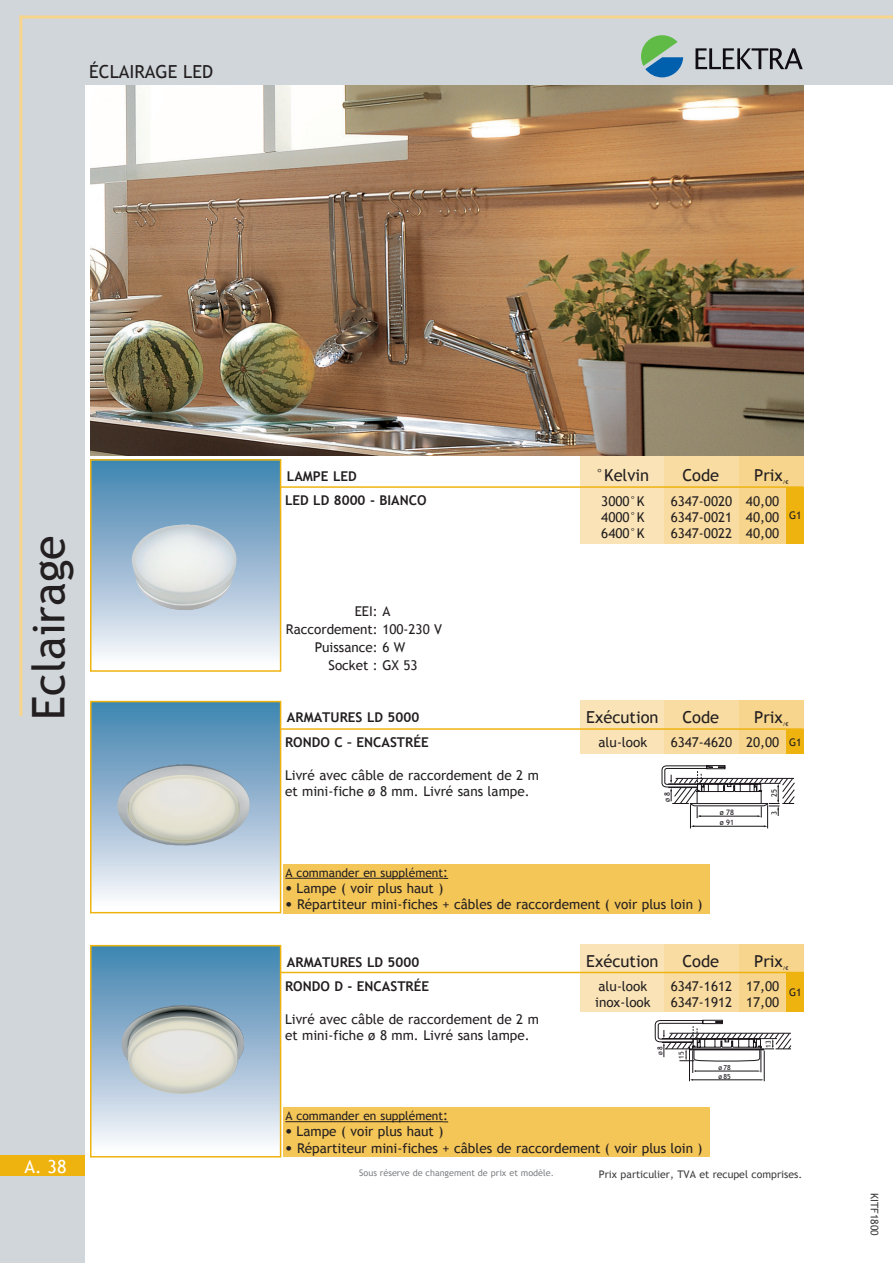
<style>
.page{position:relative;width:893px;height:1263px;background:#fff}
.page>*{position:absolute;margin:0;border:0;box-sizing:border-box;transform-origin:0 0}
.t1{font:45px "Trebuchet MS";color:#231f20}
.t2{font:18px "Trebuchet MS";color:#231f20}
.t3{font:18px "Trebuchet MS";color:#fff}
.t4{font:16.5px "Trebuchet MS";color:#231f20}
.t5{font:13.5px/16.2px "Trebuchet MS";color:#231f20}
.t6{font:700 13.5px "Trebuchet MS";color:#231f20}
.t7{font:12px "Trebuchet MS";color:#231f20}
.t8{font:10.5px "Trebuchet MS";color:#3e3e3f}
.t9{font:10.5px "Trebuchet MS";color:#231f20}
.t10{font:9px "Trebuchet MS";color:#808285}
.t11{font:7.5px/10.1px "Trebuchet MS";color:#1a161a}
.t12{font:6.9px/9px "Trebuchet MS";color:#1a161a}
.t13{font:5.25px "Trebuchet MS";color:#231f20}
.s1{font-weight:700}
.s2{font-size:13.5px}
.s3{font-family:"Syntax LT Std";font-weight:900}
</style>
<div class="page">
<svg style="left:93px;top:462px;width:185px;height:194px"></svg>
<div style="left:90px;top:459px;width:191px;height:213px;border:2px solid #efb310"></div>
<svg style="left:93px;top:704px;width:185px;height:194px"></svg>
<div style="left:90px;top:701px;width:191px;height:212px;border:2px solid #efb310"></div>
<svg style="left:93px;top:948px;width:185px;height:194px"></svg>
<div style="left:90px;top:945px;width:191px;height:212px;border:2px solid #efb310"></div>
<div style="left:730px;top:454px;width:73px;height:90px;background:#f7d58c"></div>
<div style="left:730px;top:701px;width:73px;height:53px;background:#f7d58c"></div>
<div style="left:730px;top:944px;width:73px;height:68px;background:#f7d58c"></div>
<div style="left:664px;top:454px;width:75px;height:90px;background:#f9dca1"></div>
<div style="left:664px;top:701px;width:75px;height:53px;background:#f9dca1"></div>
<div style="left:664px;top:944px;width:75px;height:68px;background:#f9dca1"></div>
<div style="left:581px;top:454px;width:83px;height:90px;background:#fae4b7"></div>
<div style="left:581px;top:701px;width:83px;height:53px;background:#fae4b7"></div>
<div style="left:581px;top:944px;width:83px;height:68px;background:#fae4b7"></div>
<hr style="left:280px;top:486px;width:523px;height:2px;background:#efb310">
<hr style="left:280px;top:728px;width:523px;height:2px;background:#efb310">
<hr style="left:280px;top:972px;width:523px;height:1px;background:#efb310">
<img style="left:132px;top:525px;width:54px;height:68px">
<div style="left:284px;top:864px;width:426px;height:50px;background:#f4c557"></div>
<div style="left:284px;top:1107px;width:426px;height:50px;background:#f4c557"></div>
<hr style="left:285px;top:878px;width:158px;height:1px;background:#231f20">
<hr style="left:285px;top:1121px;width:158px;height:1px;background:#231f20">
<img style="left:117px;top:764px;width:94px;height:81px">
<svg style="left:662px;top:765px;width:133px;height:64px"></svg>
<hr style="left:699px;top:816px;width:59px;height:1px;background:#1a161a">
<img style="left:122px;top:1005px;width:88px;height:89px">
<hr style="left:689px;top:1047px;width:1px;height:34px;background:#1a161a">
<hr style="left:764px;top:1051px;width:1px;height:30px;background:#1a161a">
<hr style="left:692px;top:1079px;width:69px;height:1px;background:#1a161a">
<svg style="left:655px;top:1020px;width:136px;height:53px"></svg>
<hr style="left:695px;top:1071px;width:63px;height:1px;background:#1a161a">
<img style="left:90px;top:85px;width:714px;height:371px">
<div style="left:786px;top:487px;width:17px;height:57px;background:#efb310"></div>
<div style="left:786px;top:729px;width:17px;height:25px;background:#efb310"></div>
<div style="left:786px;top:973px;width:17px;height:39px;background:#efb310"></div>
<div style="left:0;top:0;width:893px;height:85px;background:#d0d6da"></div>
<div style="left:0;top:0;width:85px;height:1263px;background:#d0d6da"></div>
<div style="left:0;top:1155px;width:85px;height:21px;background:#efb310"></div>
<hr style="left:20px;top:16px;width:873px;height:3px;background:#f7d58c">
<hr style="left:19px;top:16px;width:3px;height:700px;background:#f7d58c">
<svg style="left:641px;top:35px;width:42px;height:42px"></svg>
<svg style="left:695px;top:48px;width:108px;height:21px"></svg>
<h2 class="t2" style="left:89px;top:61px;width:125px">ÉCLAIRAGE LED</h2>
<h1 class="t1" style="left:22px;top:720px;width:186px;rotate:-90deg">Eclairage</h1>
<h2 class="t3" style="left:24px;top:1156px;width:44px">A. 38</h2>
<p class="t6" style="left:287px;top:467px;width:71px">LAMPE LED</p>
<p class="t6" style="left:285px;top:492px;width:143px">LED LD 8000 - BIANCO</p>
<p class="t4" style="left:595px;top:466px;width:55px">°Kelvin</p>
<p class="t5" style="left:601px;top:493px;width:45px;text-align:justify">3000°K 4000°K 6400°K</p>
<p class="t4" style="left:682px;top:466px;width:38px">Code</p>
<p class="t4" style="left:754px;top:466px;width:30px">Prix</p>
<p class="t13" style="left:783px;top:479px;width:7px">/<span class="s1">€</span></p>
<p class="t5" style="left:671px;top:493px;width:63px;text-align:justify">6347-0020<br>6347-0021<br>6347-0022</p>
<p class="t11" style="left:666px;top:536px;width:12px;rotate:-90deg">ø 8</p>
<p class="t5" style="left:746px;top:493px;width:35px;text-align:justify">40,00<br>40,00<br>40,00</p>
<p class="t11" style="left:773px;top:525px;width:9px;rotate:-90deg">22</p>
<p class="t11" style="left:770px;top:527px;width:9px;rotate:-90deg">13</p>
<p class="t9" style="left:789px;top:509px;width:14px">G1</p>
<p class="t5" style="left:355px;top:603px;width:37px">EEI: A</p>
<p class="t5" style="left:286px;top:621px;width:158px">Raccordement: 100-230 V</p>
<p class="t5" style="left:315px;top:639px;width:92px">Puissance: 6 W</p>
<p class="t5" style="left:329px;top:657px;width:91px">Socket : GX 53</p>
<p class="t6" style="left:287px;top:709px;width:134px">ARMATURES LD 5000</p>
<p class="t6" style="left:285px;top:734px;width:145px">RONDO C – ENCASTRÉE</p>
<p class="t5" style="left:285px;top:767px;width:256px">Livré avec câble de raccordement de 2 m et mini-fiche ø 8 mm. Livré sans lampe.</p>
<p class="t4" style="left:586px;top:708px;width:74px">Exécution</p>
<p class="t5" style="left:599px;top:735px;width:50px">alu-look</p>
<p class="t4" style="left:682px;top:708px;width:38px">Code</p>
<p class="t5" style="left:671px;top:735px;width:63px">6347-4620</p>
<p class="t4" style="left:754px;top:708px;width:30px">Prix</p>
<p class="t13" style="left:783px;top:721px;width:7px">/<span class="s1">€</span></p>
<p class="t5" style="left:746px;top:735px;width:35px">20,00</p>
<p class="t9" style="left:789px;top:736px;width:14px">G1</p>
<p class="t11" style="left:659px;top:799px;width:12px;rotate:-90deg">ø 8</p>
<p class="t11" style="left:662px;top:802px;width:12px;rotate:-90deg">ø 8</p>
<p class="t11" style="left:717px;top:803px;width:19px;line-height:10.9px">ø 78 ø 104</p>
<p class="t11" style="left:720px;top:808px;width:16px">ø 78 ø 91</p>
<p class="t11" style="left:769px;top:797px;width:9px;rotate:-90deg">25</p>
<p class="t11" style="left:769px;top:815px;width:5px;rotate:-90deg">3</p>
<p class="t7" style="left:285px;top:865px;width:164px">A commander en supplément<span class="s2">:</span></p>
<p class="t5" style="left:285px;top:880px;width:159px"><span class="s3">•</span> Lampe ( voir plus haut )</p>
<p class="t5" style="left:285px;top:896px;width:419px"><span class="s3">•</span> Répartiteur mini-fiches + câbles de raccordement ( voir plus loin )</p>
<p class="t6" style="left:287px;top:953px;width:134px">ARMATURES LD 5000</p>
<p class="t4" style="left:586px;top:951px;width:74px">Exécution</p>
<p class="t4" style="left:682px;top:951px;width:38px">Code</p>
<p class="t4" style="left:754px;top:951px;width:30px">Prix</p>
<p class="t13" style="left:783px;top:965px;width:7px">/<span class="s1">€</span></p>
<p class="t6" style="left:285px;top:978px;width:146px">RONDO D - ENCASTRÉE</p>
<p class="t5" style="left:285px;top:1011px;width:256px">Livré avec câble de raccordement de 2 m et mini-fiche ø 8 mm. Livré sans lampe.</p>
<p class="t5" style="left:595px;top:978px;width:57px">alu-look inox-look</p>
<p class="t5" style="left:671px;top:978px;width:63px">6347-1612<br>6347-1912</p>
<p class="t5" style="left:746px;top:978px;width:35px">17,00<br>17,00</p>
<p class="t9" style="left:789px;top:986px;width:14px">G1</p>
<p class="t12" style="left:656px;top:1055px;width:10px;rotate:-90deg">ø 8</p>
<p class="t12" style="left:677px;top:1059px;width:9px;rotate:-90deg">15</p>
<p class="t12" style="left:764px;top:1048px;width:9px;rotate:-90deg">13</p>
<p class="t12" style="left:718px;top:1063px;width:14px">ø 78 ø 85</p>
<p class="t7" style="left:285px;top:1109px;width:164px">A commander en supplément<span class="s2">:</span></p>
<p class="t5" style="left:285px;top:1124px;width:159px"><span class="s3">•</span> Lampe ( voir plus haut )</p>
<p class="t5" style="left:285px;top:1140px;width:419px"><span class="s3">•</span> Répartiteur mini-fiches + câbles de raccordement ( voir plus loin )</p>
<p class="t10" style="left:359px;top:1168px;width:196px">Sous réserve de changement de prix et modèle.</p>
<p class="t8" style="left:599px;top:1168px;width:205px">Prix particulier, TVA et recupel comprises.</p>
<p class="t11" style="left:781px;top:1184px;width:9px;rotate:-90deg">28</p>
<p class="t8" style="left:881px;top:1193px;width:44px;rotate:90deg">KITF1800</p>
</div>
